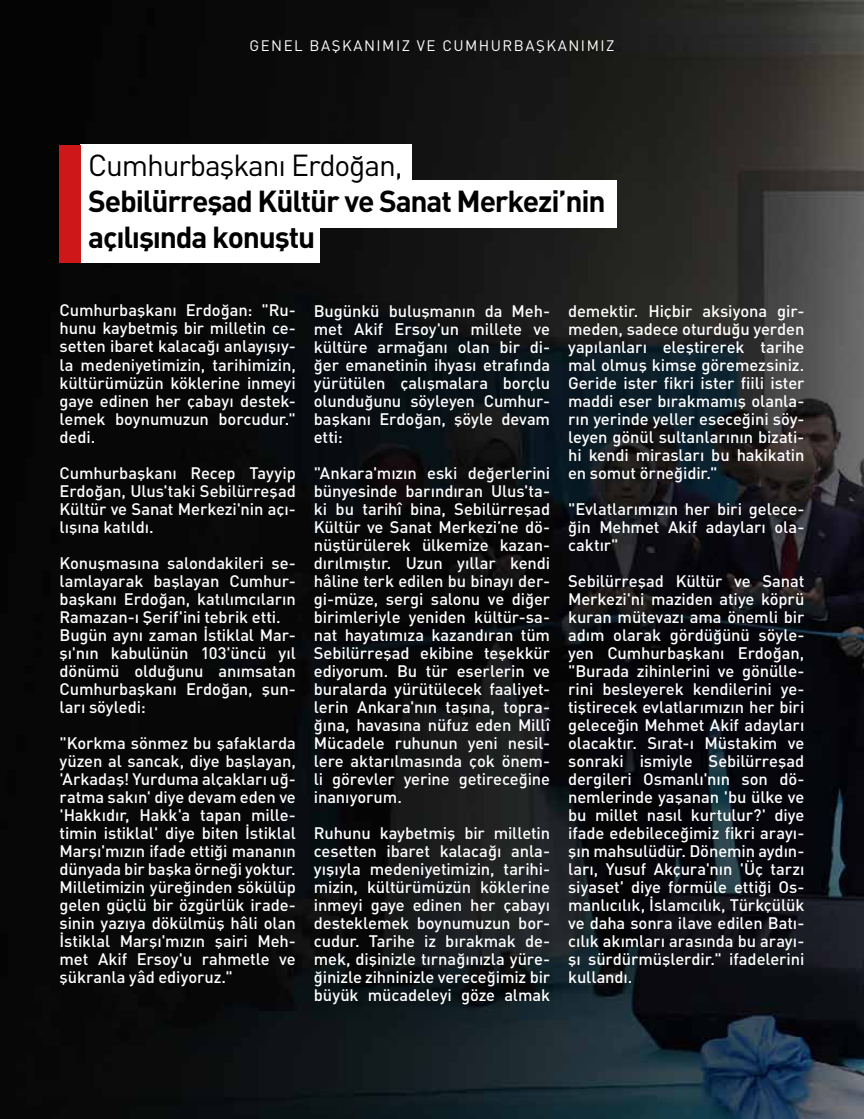
<style>
.page{position:relative;width:864px;height:1119px;background:#fff}
.page>*{position:absolute;margin:0;border:0;box-sizing:border-box;transform-origin:0 0}
.t1{font:30px/36px "DINT Bold";letter-spacing:-.04em;color:#000}
.t2{font:30px "DINT";letter-spacing:-.04em;color:#000}
.t3{font:16.5px/18px "DINT Medium";letter-spacing:-.005em;color:#fff;text-align:justify}
.t4{font:15px "DINT";letter-spacing:.1em;color:#fff}
</style>
<div class="page">
<img style="left:0;top:0;width:863px;height:1118px">
<div style="left:81px;top:181px;width:535px;height:47px;background:#fff"></div>
<div style="left:81px;top:145px;width:331px;height:47px;background:#fff"></div>
<div style="left:81px;top:215px;width:239px;height:47px;background:#fff"></div>
<div style="left:60px;top:145px;width:21px;height:117px;background:#cd1719"></div>
<p class="t4" style="left:249px;top:37px;width:366px">GENEL BAŞKANIMIZ VE CUMHURBAŞKANIMIZ</p>
<h1 class="t2" style="left:88px;top:147px;width:316px">Cumhurbaşkanı Erdoğan,</h1>
<h1 class="t1" style="left:88px;top:182px;width:518px">Sebilürreşad Kültür ve Sanat Merkezi’nin açılışında konuştu</h1>
<p class="t3" style="left:60px;top:301px;width:238px">Cumhurbaşkanı Erdoğan: "Ru&shy;hunu kaybetmiş bir milletin ce&shy;setten ibaret kalacağı anlayışıy&shy;la medeniyetimizin, tarihimizin, kültürümüzün köklerine inmeyi gaye edinen her çabayı destek&shy;lemek boynumuzun borcudur." dedi.</p>
<p class="t3" style="left:60px;top:463px;width:238px">Cumhurbaşkanı Recep Tayyip Erdoğan, Ulus'taki Sebilürreşad Kültür ve Sanat Merkezi'nin açı&shy;lışına katıldı.</p>
<p class="t3" style="left:60px;top:553px;width:238px;text-align:left">Konuşmasına salondakileri se&shy;lamlayarak başlayan Cumhur&shy;başkanı Erdoğan, katılımcıların<br>Ramazan-ı Şerif'ini tebrik etti.<br>Bugün aynı zaman İstiklal Mar&shy;şı'nın kabulünün 103'üncü yıl dönümü olduğunu anımsatan<br>Cumhurbaşkanı Erdoğan, şun&shy;ları söyledi:</p>
<p class="t3" style="left:60px;top:733px;width:238px">"Korkma sönmez bu şafaklarda yüzen al sancak, diye başlayan, 'Arkadaş! Yurduma alçakları uğ&shy;ratma sakın' diye devam eden ve 'Hakkıdır, Hakk'a tapan mille&shy;timin istiklal' diye biten İstiklal Marşı'mızın ifade ettiği mananın dünyada bir başka örneği yoktur.<br>Milletimizin yüreğinden sökülüp gelen güçlü bir özgürlük irade&shy;sinin yazıya dökülmüş hâli olan İstiklal Marşı'mızın şairi Meh&shy;met Akif Ersoy'u rahmetle ve şükranla yâd ediyoruz."</p>
<p class="t3" style="left:314px;top:301px;width:238px">Bugünkü buluşmanın da Meh&shy;met Akif Ersoy'un millete ve kültüre armağanı olan bir di&shy;ğer emanetinin ihyası etrafında yürütülen çalışmalara borçlu olunduğunu söyleyen Cumhur&shy;başkanı Erdoğan, şöyle devam etti:</p>
<p class="t3" style="left:314px;top:463px;width:238px">"Ankara'mızın eski değerlerini bünyesinde barındıran Ulus'ta&shy;ki bu tarihî bina, Sebilürreşad Kültür ve Sanat Merkezi’ne dö&shy;nüştürülerek ülkemize kazan&shy;dırılmıştır. Uzun yıllar kendi hâline terk edilen bu binayı der&shy;gi-müze, sergi salonu ve diğer birimleriyle yeniden kültür-sa&shy;nat hayatımıza kazandıran tüm Sebilürreşad ekibine teşekkür ediyorum. Bu tür eserlerin ve buralarda yürütülecek faaliyet&shy;lerin Ankara'nın taşına, topra&shy;ğına, havasına nüfuz eden Millî Mücadele ruhunun yeni nesil&shy;lere aktarılmasında çok önem&shy;li görevler yerine getireceğine inanıyorum.</p>
<p class="t3" style="left:314px;top:823px;width:238px">Ruhunu kaybetmiş bir milletin cesetten ibaret kalacağı anla&shy;yışıyla medeniyetimizin, tarihi&shy;mizin, kültürümüzün köklerine inmeyi gaye edinen her çabayı desteklemek boynumuzun bor&shy;cudur. Tarihe iz bırakmak de&shy;mek, dişinizle tırnağınızla yüre&shy;ğinizle zihninizle vereceğimiz bir büyük mücadeleyi göze almak</p>
<p class="t3" style="left:568px;top:301px;width:238px">demektir. Hiçbir aksiyona gir&shy;meden, sadece oturduğu yerden yapılanları eleştirerek tarihe mal olmuş kimse göremezsiniz.<br>Geride ister fikri ister fiili ister maddi eser bırakmamış olanla&shy;rın yerinde yeller eseceğini söy&shy;leyen gönül sultanlarının bizati&shy;hi kendi mirasları bu hakikatin en somut örneğidir."</p>
<p class="t3" style="left:568px;top:499px;width:238px">"Evlatlarımızın her biri gelece&shy;ğin Mehmet Akif adayları ola&shy;caktır"</p>
<p class="t3" style="left:568px;top:571px;width:238px">Sebilürreşad Kültür ve Sanat Merkezi'ni maziden atiye köprü kuran mütevazı ama önemli bir adım olarak gördüğünü söyle&shy;yen Cumhurbaşkanı Erdoğan, "Burada zihinlerini ve gönülle&shy;rini besleyerek kendilerini ye&shy;tiştirecek evlatlarımızın her biri geleceğin Mehmet Akif adayları olacaktır. Sırat-ı Müstakim ve sonraki ismiyle Sebilürreşad dergileri Osmanlı'nın son dö&shy;nemlerinde yaşanan 'bu ülke ve bu millet nasıl kurtulur?' diye ifade edebileceğimiz fikri arayı&shy;şın mahsulüdür. Dönemin aydın&shy;ları, Yusuf Akçura'nın 'Üç tarzı siyaset' diye formüle ettiği Os&shy;manlıcılık, İslamcılık, Türkçülük ve daha sonra ilave edilen Batı&shy;cılık akımları arasında bu arayı&shy;şı sürdürmüşlerdir." ifadelerini kullandı.</p>
</div>
